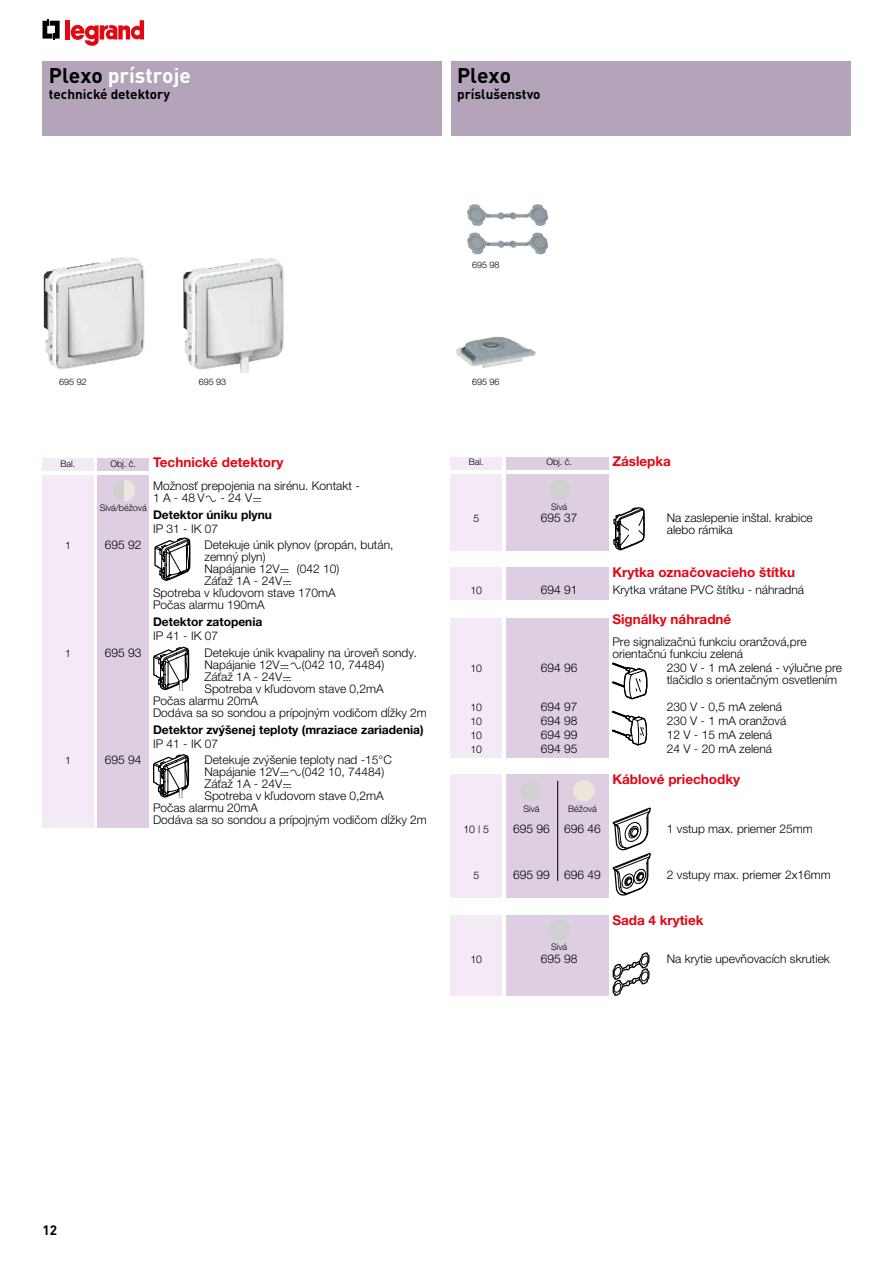
<style>
.page{position:relative;width:893px;height:1263px;background:#fff}
.page>*{position:absolute;margin:0;border:0;box-sizing:border-box;transform-origin:0 0}
.t1{font:700 21px "DIN Pro";color:#fff}
.t2{font:700 21px "DIN Pro";color:#000}
.t3{font:700 13.5px "Helvetica Neue CE";color:#e30613}
.t4{font:700 13.5px "DIN Pro";color:#000}
.t5{font:12px/12px "Helvetica Neue CE Light";color:#000}
.t6{font:700 12px "Helvetica Neue CE";color:#000}
.t7{font:10.5px "Helvetica Neue CE Light";color:#000}
.t8{font:9px "Helvetica Neue CE Light";color:#000}
.s1{color:#000}
.s2{font-family:"Legrand";font-size:24px}
</style>
<div class="page">
<div style="left:43px;top:62px;width:399px;height:74px;background:#b4a4b9"></div>
<div style="left:43px;top:476px;width:51px;height:352px;background:#f3eaf5"></div>
<div style="left:98px;top:476px;width:51px;height:352px;background:#decee1"></div>
<img style="left:183px;top:258px;width:101px;height:115px">
<div style="left:43px;top:459px;width:51px;height:12px;background:#f3eaf5"></div>
<div style="left:98px;top:459px;width:51px;height:12px;background:#decee1"></div>
<svg style="left:113px;top:480px;width:22px;height:21px"></svg>
<svg style="left:154px;top:537px;width:36px;height:44px"></svg>
<svg style="left:153px;top:647px;width:36px;height:44px"></svg>
<svg style="left:153px;top:754px;width:36px;height:44px"></svg>
<img style="left:44px;top:257px;width:101px;height:113px">
<div style="left:451px;top:915px;width:51px;height:81px;background:#f3eaf5"></div>
<div style="left:506px;top:915px;width:102px;height:81px;background:#decee1"></div>
<img style="left:467px;top:232px;width:81px;height:22px">
<img style="left:467px;top:204px;width:81px;height:22px">
<div style="left:451px;top:568px;width:51px;height:32px;background:#f3eaf5"></div>
<div style="left:506px;top:568px;width:102px;height:32px;background:#decee1"></div>
<div style="left:451px;top:618px;width:51px;height:139px;background:#f3eaf5"></div>
<div style="left:506px;top:618px;width:102px;height:139px;background:#decee1"></div>
<svg style="left:612px;top:663px;width:35px;height:36px"></svg>
<svg style="left:612px;top:711px;width:35px;height:34px"></svg>
<div style="left:451px;top:775px;width:51px;height:123px;background:#f3eaf5"></div>
<div style="left:506px;top:775px;width:102px;height:123px;background:#decee1"></div>
<svg style="left:613px;top:807px;width:38px;height:89px"></svg>
<hr style="left:557px;top:781px;width:1px;height:100px;background:#000">
<div style="left:520px;top:780px;width:22px;height:21px;background:#d0d0d0;border-radius:50%"></div>
<div style="left:573px;top:780px;width:21px;height:21px;background:#ede7db;border-radius:50%"></div>
<div style="left:451px;top:474px;width:51px;height:76px;background:#f3eaf5"></div>
<div style="left:506px;top:474px;width:102px;height:76px;background:#decee1"></div>
<svg style="left:613px;top:507px;width:32px;height:44px"></svg>
<div style="left:549px;top:919px;width:21px;height:22px;background:#d0d0d0;border-radius:50%"></div>
<svg style="left:613px;top:952px;width:36px;height:44px"></svg>
<div style="left:549px;top:480px;width:22px;height:21px;background:#d0d0d0;border-radius:50%"></div>
<img style="left:456px;top:337px;width:80px;height:31px">
<div style="left:451px;top:457px;width:51px;height:12px;background:#f3eaf5"></div>
<div style="left:506px;top:457px;width:102px;height:12px;background:#decee1"></div>
<div style="left:451px;top:62px;width:399px;height:74px;background:#b4a4b9"></div>
<svg style="left:43px;top:19px;width:17px;height:21px"></svg>
<hr style="left:66px;top:20px;width:4px;height:19px;background:#e30613">
<svg style="left:71px;top:20px;width:73px;height:26px"></svg>
<h1 class="t1" style="left:49px;top:58px;width:144px"><span class="s1">Plexo</span> prístroje</h1>
<p class="t4" style="left:49px;top:82px;width:123px">technické detektory</p>
<h1 class="t2" style="left:457px;top:58px;width:55px">Plexo</h1>
<p class="t4" style="left:457px;top:82px;width:85px">príslušenstvo</p>
<p class="t8" style="left:472px;top:260px;width:29px">695 98</p>
<p class="t8" style="left:59px;top:376px;width:29px">695 92</p>
<p class="t8" style="left:199px;top:376px;width:29px">695 93</p>
<p class="t8" style="left:61px;top:459px;width:16px">Bal.</p>
<p class="t8" style="left:110px;top:459px;width:27px">Obj. č.</p>
<p class="t3" style="left:153px;top:455px;width:132px">Technické detektory</p>
<p class="t5" style="left:153px;top:479px;width:208px">Možnosť prepojenia na sirénu. Kontakt -</p>
<p class="t8" style="left:100px;top:503px;width:49px">Sivá/béžová</p>
<p class="t5" style="left:153px;top:491px;width:111px">1 A - 48 V<span class="s2">±</span> - 24 V<span class="s2">=</span></p>
<p class="t6" style="left:153px;top:508px;width:120px">Detektor úniku plynu</p>
<p class="t5" style="left:153px;top:523px;width:67px">IP 31 - IK 07</p>
<p class="t7" style="left:65px;top:539px;width:7px">1</p>
<p class="t5" style="left:105px;top:539px;width:38px">695 92</p>
<p class="t5" style="left:205px;top:539px;width:190px">Detekuje únik plynov (propán, bután,</p>
<p class="t5" style="left:205px;top:551px;width:63px">zemný plyn)</p>
<p class="t5" style="left:205px;top:563px;width:136px">Napájanie 12V<span class="s2">=</span> (042 10)</p>
<p class="t5" style="left:205px;top:575px;width:89px">Záťaž 1A - 24V<span class="s2">=</span></p>
<p class="t5" style="left:153px;top:587px;width:184px">Spotreba v kľudovom stave 170mA</p>
<p class="t5" style="left:153px;top:599px;width:113px">Počas alarmu 190mA</p>
<p class="t6" style="left:153px;top:615px;width:111px">Detektor zatopenia</p>
<p class="t5" style="left:153px;top:630px;width:67px">IP 41 - IK 07</p>
<p class="t7" style="left:65px;top:647px;width:7px">1</p>
<p class="t5" style="left:105px;top:646px;width:38px">695 93</p>
<p class="t5" style="left:205px;top:646px;width:214px">Detekuje únik kvapaliny na úroveň sondy.</p>
<p class="t5" style="left:205px;top:658px;width:181px">Napájanie 12V<span class="s2">=±</span>(042 10, 74484)</p>
<p class="t5" style="left:205px;top:670px;width:89px">Záťaž 1A - 24V<span class="s2">=</span></p>
<p class="t5" style="left:205px;top:682px;width:181px">Spotreba v kľudovom stave 0,2mA</p>
<p class="t5" style="left:153px;top:694px;width:106px">Počas alarmu 20mA</p>
<p class="t5" style="left:153px;top:706px;width:275px">Dodáva sa so sondou a prípojným vodičom dĺžky 2m</p>
<p class="t6" style="left:153px;top:723px;width:272px">Detektor zvýšenej teploty (mraziace zariadenia)</p>
<p class="t5" style="left:153px;top:738px;width:67px">IP 41 - IK 07</p>
<p class="t7" style="left:65px;top:754px;width:7px">1</p>
<p class="t5" style="left:105px;top:754px;width:38px">695 94</p>
<p class="t5" style="left:205px;top:754px;width:189px">Detekuje zvýšenie teploty nad -15°C</p>
<p class="t5" style="left:205px;top:766px;width:181px">Napájanie 12V<span class="s2">=±</span>(042 10, 74484)</p>
<p class="t5" style="left:205px;top:778px;width:89px">Záťaž 1A - 24V<span class="s2">=</span></p>
<p class="t5" style="left:205px;top:790px;width:181px">Spotreba v kľudovom stave 0,2mA</p>
<p class="t5" style="left:153px;top:802px;width:106px">Počas alarmu 20mA</p>
<p class="t5" style="left:153px;top:814px;width:275px">Dodáva sa so sondou a prípojným vodičom dĺžky 2m</p>
<p class="t8" style="left:472px;top:376px;width:29px">695 96</p>
<p class="t8" style="left:469px;top:457px;width:16px">Bal.</p>
<p class="t8" style="left:546px;top:457px;width:27px">Obj. č.</p>
<p class="t3" style="left:612px;top:454px;width:60px">Záslepka</p>
<p class="t8" style="left:551px;top:502px;width:18px">Sivá</p>
<p class="t7" style="left:473px;top:513px;width:7px">5</p>
<p class="t5" style="left:541px;top:512px;width:38px">695 37</p>
<p class="t5" style="left:667px;top:512px;width:148px">Na zaslepenie inštal. krabice alebo rámika</p>
<p class="t3" style="left:612px;top:565px;width:184px">Krytka označovacieho štítku</p>
<p class="t7" style="left:470px;top:584px;width:13px">10</p>
<p class="t5" style="left:541px;top:584px;width:38px">694 91</p>
<p class="t5" style="left:613px;top:584px;width:193px">Krytka vrátane PVC štítku - náhradná</p>
<p class="t3" style="left:612px;top:612px;width:121px">Signálky náhradné</p>
<p class="t5" style="left:612px;top:635px;width:196px">Pre signalizačnú funkciu oranžová,pre orientačnú funkciu zelená</p>
<p class="t7" style="left:470px;top:662px;width:13px">10</p>
<p class="t5" style="left:541px;top:661px;width:38px">694 96</p>
<p class="t5" style="left:667px;top:661px;width:177px">230 V - 1 mA zelená - výlučne pre tlačidlo s orientačným osvetlením</p>
<p class="t7" style="left:470px;top:701px;width:13px">10</p>
<p class="t5" style="left:541px;top:700px;width:38px">694 97</p>
<p class="t5" style="left:667px;top:700px;width:117px">230 V - 0,5 mA zelená</p>
<p class="t7" style="left:470px;top:715px;width:13px">10</p>
<p class="t5" style="left:541px;top:714px;width:38px">694 98</p>
<p class="t5" style="left:667px;top:714px;width:121px">230 V - 1 mA oranžová</p>
<p class="t7" style="left:470px;top:729px;width:13px">10</p>
<p class="t5" style="left:541px;top:729px;width:38px">694 99</p>
<p class="t5" style="left:667px;top:729px;width:107px">12 V - 15 mA zelená</p>
<p class="t7" style="left:470px;top:743px;width:13px">10</p>
<p class="t5" style="left:541px;top:743px;width:38px">694 95</p>
<p class="t5" style="left:667px;top:743px;width:107px">24 V - 20 mA zelená</p>
<p class="t3" style="left:612px;top:772px;width:129px">Káblové priechodky</p>
<p class="t8" style="left:523px;top:804px;width:18px">Sivá</p>
<p class="t8" style="left:568px;top:804px;width:30px">Béžová</p>
<p class="t7" style="left:463px;top:823px;width:27px">10 | 5</p>
<p class="t5" style="left:513px;top:823px;width:89px">695 96 696 46</p>
<p class="t5" style="left:667px;top:823px;width:148px">1 vstup max. priemer 25mm</p>
<p class="t7" style="left:473px;top:869px;width:7px">5</p>
<p class="t5" style="left:513px;top:869px;width:89px">695 99 696 49</p>
<p class="t5" style="left:667px;top:869px;width:166px">2 vstupy max. priemer 2x16mm</p>
<p class="t3" style="left:612px;top:913px;width:93px">Sada 4 krytiek</p>
<p class="t8" style="left:551px;top:942px;width:18px">Sivá</p>
<p class="t7" style="left:470px;top:954px;width:13px">10</p>
<p class="t5" style="left:541px;top:953px;width:38px">695 98</p>
<p class="t5" style="left:667px;top:953px;width:165px">Na krytie upevňovacích skrutiek</p>
<p class="t4" style="left:43px;top:1219px;width:16px">12</p>
</div>
